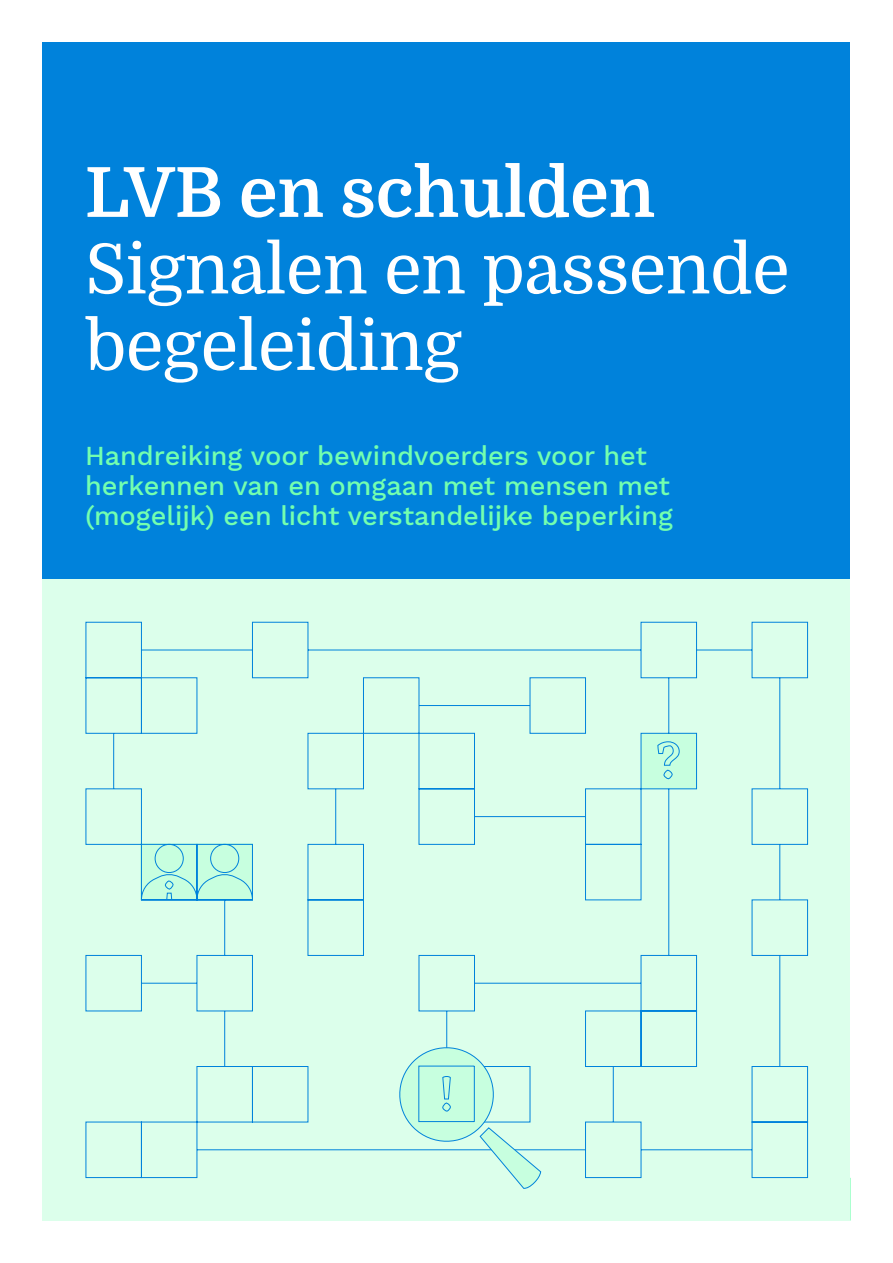
<style>
.page{position:relative;width:893px;height:1263px;background:#fff}
.page>*{position:absolute;margin:0;border:0;box-sizing:border-box;transform-origin:0 0}
.t1{font:69px/76.5px "Domine";letter-spacing:-.01em;color:#fff}
.t2{font:700 69px "Domine";color:#fff}
.t3{font:500 27px/30px "Work Sans";color:#73ffaf}
</style>
<div class="page">
<div style="left:43px;top:43px;width:807px;height:536px;background:#0082db"></div>
<div style="left:43px;top:579px;width:807px;height:641px;background:#dcffeb"></div>
<svg style="left:85px;top:621px;width:723px;height:557px"></svg>
<svg style="left:394px;top:1042px;width:148px;height:147px"></svg>
<svg style="left:657px;top:741px;width:23px;height:38px"></svg>
<h1 class="t2" style="left:85px;top:155px;width:572px">LVB en schulden</h1>
<h1 class="t1" style="left:85px;top:232px;width:706px">Signalen en passende begeleiding</h1>
<p class="t3" style="left:85px;top:442px;width:586px">Handreiking voor bewindvoerders voor het herkennen van en omgaan met mensen met</p>
<h2 class="t3" style="left:85px;top:502px;width:590px">(mogelijk) een licht verstandelijke beperking</h2>
</div>
